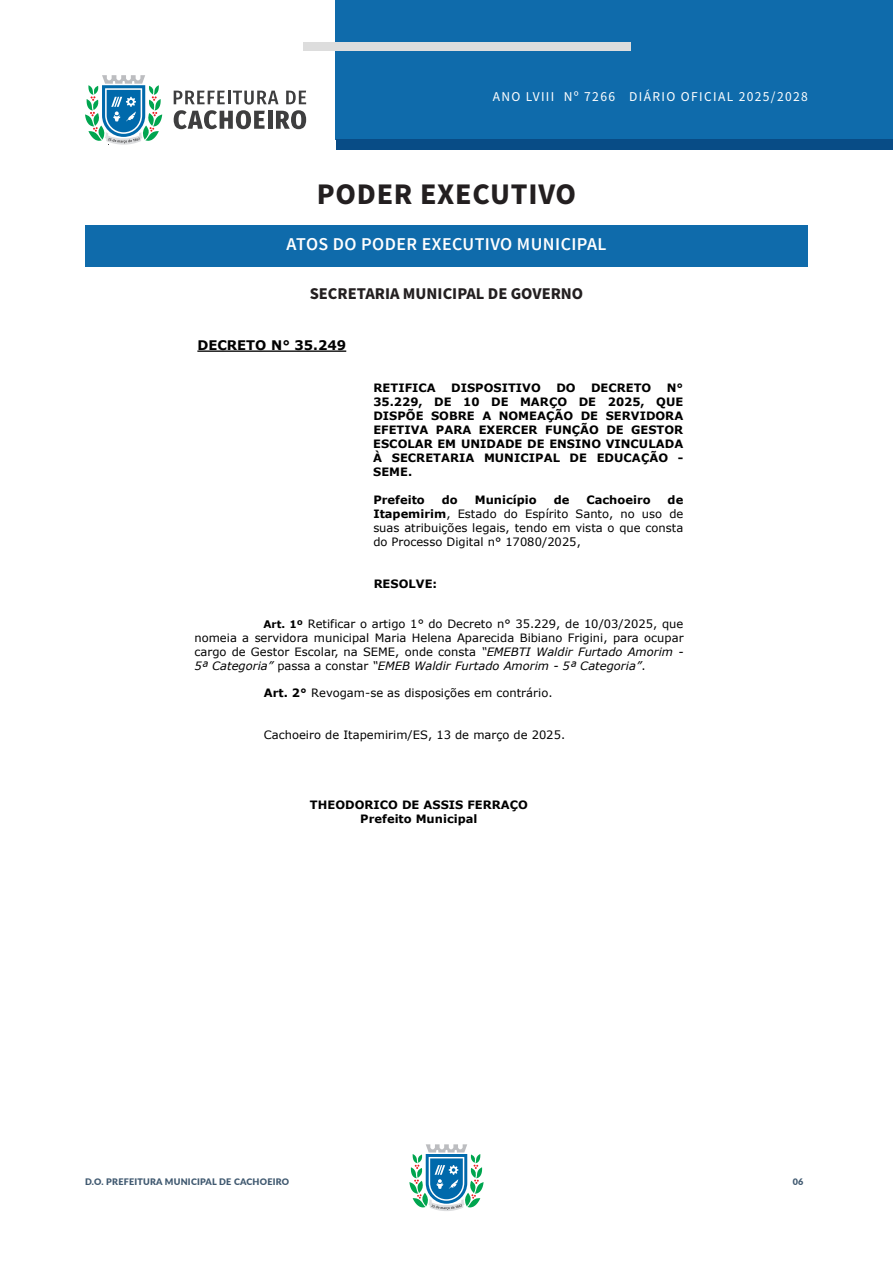
<style>
.page{position:relative;width:893px;height:1263px;background:#fff}
.page>*{position:absolute;margin:0;border:0;box-sizing:border-box;transform-origin:0 0}
.t1{font:700 30px "Source Sans Pro";letter-spacing:.025em;color:#231f20}
.t2{font:600 18px "Source Sans Pro";letter-spacing:.025em;color:#fff}
.t3{font:700 16.5px "Source Sans Pro";color:#231f20}
.t4{font:15px "Source Sans Pro";color:#fff}
.t5{font:13.5px "Source Sans Pro";letter-spacing:.1em;color:#fff}
.t6{font:700 13.2px "Verdana";color:#000}
.t7{font:11.55px/14px "Verdana";color:#000;text-align:justify}
.t8{font:700 11.55px/14.1px "Verdana";color:#000;text-align:justify}
.t9{font:900 9px "Lato";letter-spacing:.025em;color:#405970}
.s1{font-weight:700}
.s2{font-weight:700;font-size:10.5px}
.s3{font-style:italic}
</style>
<div class="page">
<svg style="left:409px;top:1144px;width:75px;height:67px"></svg>
<div style="left:336px;top:0;width:557px;height:140px;background:#0f6bab"></div>
<div style="left:85px;top:225px;width:723px;height:42px;background:#0f6bab"></div>
<div style="left:336px;top:140px;width:557px;height:10px;background:#084c86"></div>
<div style="left:303px;top:42px;width:327px;height:9px;background:#ddd"></div>
<svg style="left:85px;top:75px;width:77px;height:70px"></svg>
<svg style="left:174px;top:91px;width:132px;height:38px"></svg>
<hr style="left:197px;top:350px;width:149px;height:2px;background:#000">
<p class="t4" style="left:599px;top:81px;width:211px">DOM 6710 - 04 de Janeiro de 2023</p>
<p class="t5" style="left:493px;top:87px;width:317px">ANO LVIII Nº 7266 DIÁRIO OFICIAL 2025/2028</p>
<p class="t1" style="left:317px;top:173px;width:261px">PODER EXECUTIVO</p>
<p class="t2" style="left:287px;top:233px;width:321px">ATOS DO PODER EXECUTIVO MUNICIPAL</p>
<p class="t3" style="left:310px;top:283px;width:275px">SECRETARIA MUNICIPAL DE GOVERNO</p>
<p class="t6" style="left:197px;top:336px;width:150px">DECRETO N° 35.249</p>
<p class="t8" style="left:373px;top:380px;width:312px;text-indent:294px">N° 35.229, DE 10 DE MARÇO DE 2025, QUE DISPÕE SOBRE A NOMEAÇÃO DE SERVIDORA EFETIVA PARA EXERCER FUNÇÃO DE GESTOR ESCOLAR EM UNIDADE DE ENSINO VINCULADA À SECRETARIA MUNICIPAL DE EDUCAÇÃO - SEME.</p>
<p class="t8" style="left:373px;top:492px;width:53px">Prefeito</p>
<p class="t8" style="left:442px;top:492px;width:17px">do</p>
<p class="t8" style="left:475px;top:492px;width:63px">Município</p>
<p class="t8" style="left:554px;top:492px;width:17px">de</p>
<p class="t8" style="left:586px;top:492px;width:66px">Cachoeiro</p>
<p class="t8" style="left:374px;top:380px;width:64px">RETIFICA</p>
<p class="t8" style="left:451px;top:380px;width:91px">DISPOSITIVO</p>
<p class="t8" style="left:556px;top:380px;width:21px">DO</p>
<p class="t8" style="left:591px;top:380px;width:62px">DECRETO</p>
<p class="t7" style="left:373px;top:493px;width:312px;text-indent:294px"><span class="s1">de Itapemirim</span>, Estado do Espírito Santo, no uso de suas atribuições legais, tendo em vista o que consta do Processo Digital n° 17080/2025,</p>
<p class="t8" style="left:374px;top:577px;width:65px">RESOLVE:</p>
<p class="t7" style="left:194px;top:616px;width:491px;text-indent:69px"><span class="s2">Art. 1º</span> Retificar o artigo 1° do Decreto n° 35.229, de 10/03/2025, que nomeia a servidora municipal Maria Helena Aparecida Bibiano Frigini, para ocupar cargo de Gestor Escolar, na SEME, onde consta <span class="s3">“EMEBTI Waldir Furtado Amorim - 5ª Categoria”</span> passa a constar <span class="s3">“EMEB Waldir Furtado Amorim - 5ª Categoria”</span>.</p>
<p class="t7" style="left:264px;top:685px;width:290px"><span class="s1">Art. 2°</span> Revogam-se as disposições em contrário.</p>
<p class="t7" style="left:264px;top:727px;width:303px">Cachoeiro de Itapemirim/ES, 13 de março de 2025.</p>
<p class="t8" style="left:310px;top:797px;width:220px;text-align:center">THEODORICO DE ASSIS FERRAÇO<br>Prefeito Municipal</p>
<p class="t9" style="left:85px;top:1175px;width:206px">D.O. PREFEITURA MUNICIPAL DE CACHOEIRO</p>
<p class="t9" style="left:793px;top:1175px;width:12px">06</p>
</div>
